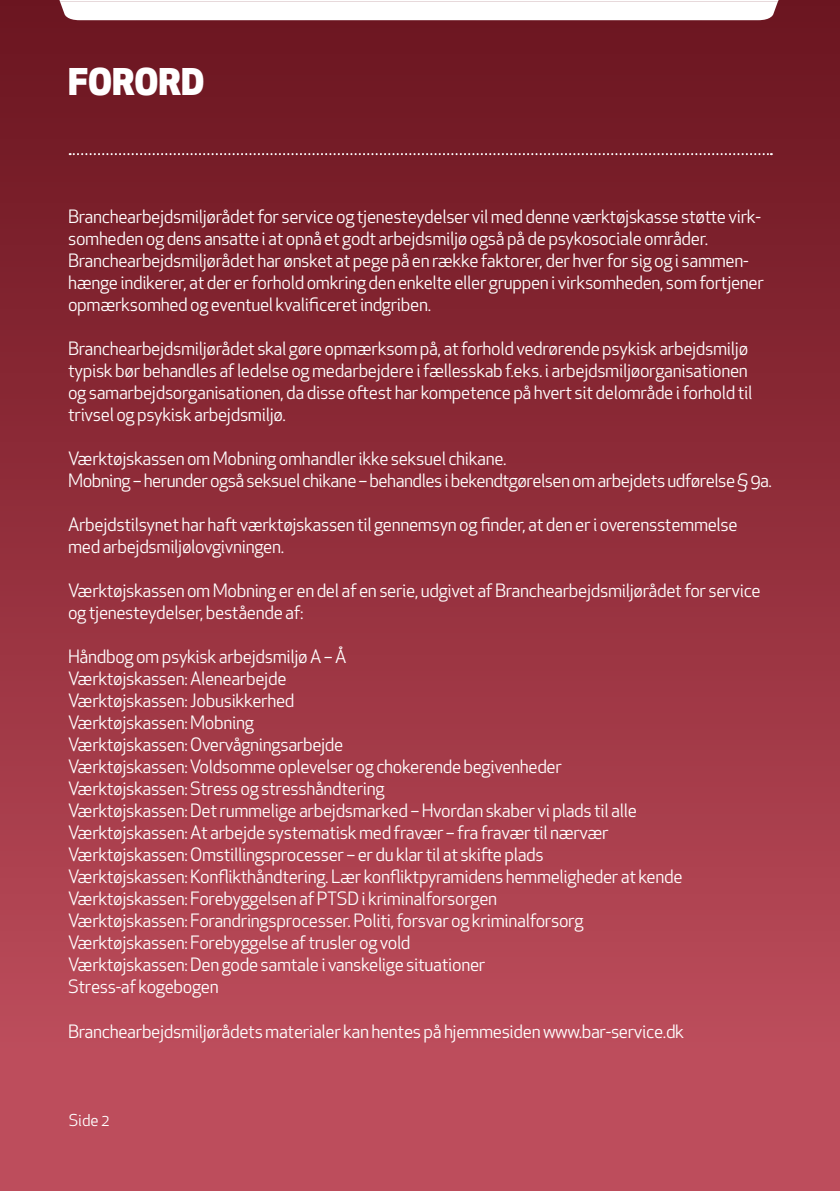
<style>
.page{position:relative;width:840px;height:1191px;background:#fff}
.page>*{position:absolute;margin:0;border:0;box-sizing:border-box;transform-origin:0 0}
.t1{font:800 36px "Apex New";color:#fff}
.t2{font:18px/22px "Apex New";letter-spacing:-.02em;color:#fff}
.t3{font:16px "Apex New";color:#fff}
</style>
<div class="page">
<div style="left:0;top:0;width:839px;height:1191px;background:linear-gradient(to bottom,#6b141f,#c55261)"></div>
<svg style="left:59px;top:0;width:719px;height:20px"></svg>
<svg style="left:70px;top:153px;width:701px;height:2px"></svg>
<h1 class="t1" style="left:68px;top:57px;width:138px">FORORD</h1>
<p class="t2" style="left:68px;top:206px;width:697px">Branchearbejdsmiljørådet for service og tjenesteydelser vil med denne værktøjskasse støtte virk&shy;somheden og dens ansatte i at opnå et godt arbejdsmiljø også på de psykosociale områder.<br>Branchearbejdsmiljørådet har ønsket at pege på en række faktorer, der hver for sig og i sammen&shy;hænge indikerer, at der er forhold omkring den enkelte eller gruppen i virksomheden, som fortjener opmærksomhed og eventuel kvalificeret indgriben.</p>
<p class="t2" style="left:68px;top:338px;width:685px">Branchearbejdsmiljørådet skal gøre opmærksom på, at forhold vedrørende psykisk arbejdsmiljø typisk bør behandles af ledelse og medarbejdere i fællesskab f.eks. i arbejdsmiljøorganisationen og samarbejdsorganisationen, da disse oftest har kompetence på hvert sit delområde i forhold til trivsel og psykisk arbejdsmiljø.</p>
<p class="t2" style="left:68px;top:448px;width:705px">Værktøjskassen om Mobning omhandler ikke seksuel chikane.<br>Mobning – herunder også seksuel chikane – behandles i bekendtgørelsen om arbejdets udførelse § 9a.</p>
<p class="t2" style="left:68px;top:514px;width:670px">Arbejdstilsynet har haft værktøjskassen til gennemsyn og finder, at den er i overensstemmelse med arbejdsmiljølovgivningen.</p>
<p class="t2" style="left:68px;top:580px;width:693px">Værktøjskassen om Mobning er en del af en serie, udgivet af Branchearbejdsmiljørådet for service og tjenesteydelser, bestående af:</p>
<p class="t2" style="left:68px;top:646px;width:615px">Håndbog om psykisk arbejdsmiljø A – Å<br>Værktøjskassen: Alenearbejde<br>Værktøjskassen: Jobusikkerhed<br>Værktøjskassen: Mobning<br>Værktøjskassen: Overvågningsarbejde<br>Værktøjskassen: Voldsomme oplevelser og chokerende begivenheder Værktøjskassen: Stress og stresshåndtering<br>Værktøjskassen: Det rummelige arbejdsmarked – Hvordan skaber vi plads til alle Værktøjskassen: At arbejde systematisk med fravær – fra fravær til nærvær Værktøjskassen: Omstillingsprocesser – er du klar til at skifte plads<br>Værktøjskassen: Konflikthåndtering. Lær konfliktpyramidens hemmeligheder at kende Værktøjskassen: Forebyggelsen af PTSD i kriminalforsorgen<br>Værktøjskassen: Forandringsprocesser. Politi, forsvar og kriminalforsorg Værktøjskassen: Forebyggelse af trusler og vold<br>Værktøjskassen: Den gode samtale i vanskelige situationer<br>Stress-af kogebogen</p>
<p class="t2" style="left:68px;top:1020px;width:617px">Branchearbejdsmiljørådets materialer kan hentes på hjemmesiden www.bar-service.dk</p>
<p class="t3" style="left:69px;top:1110px;width:42px">Side 2</p>
</div>
